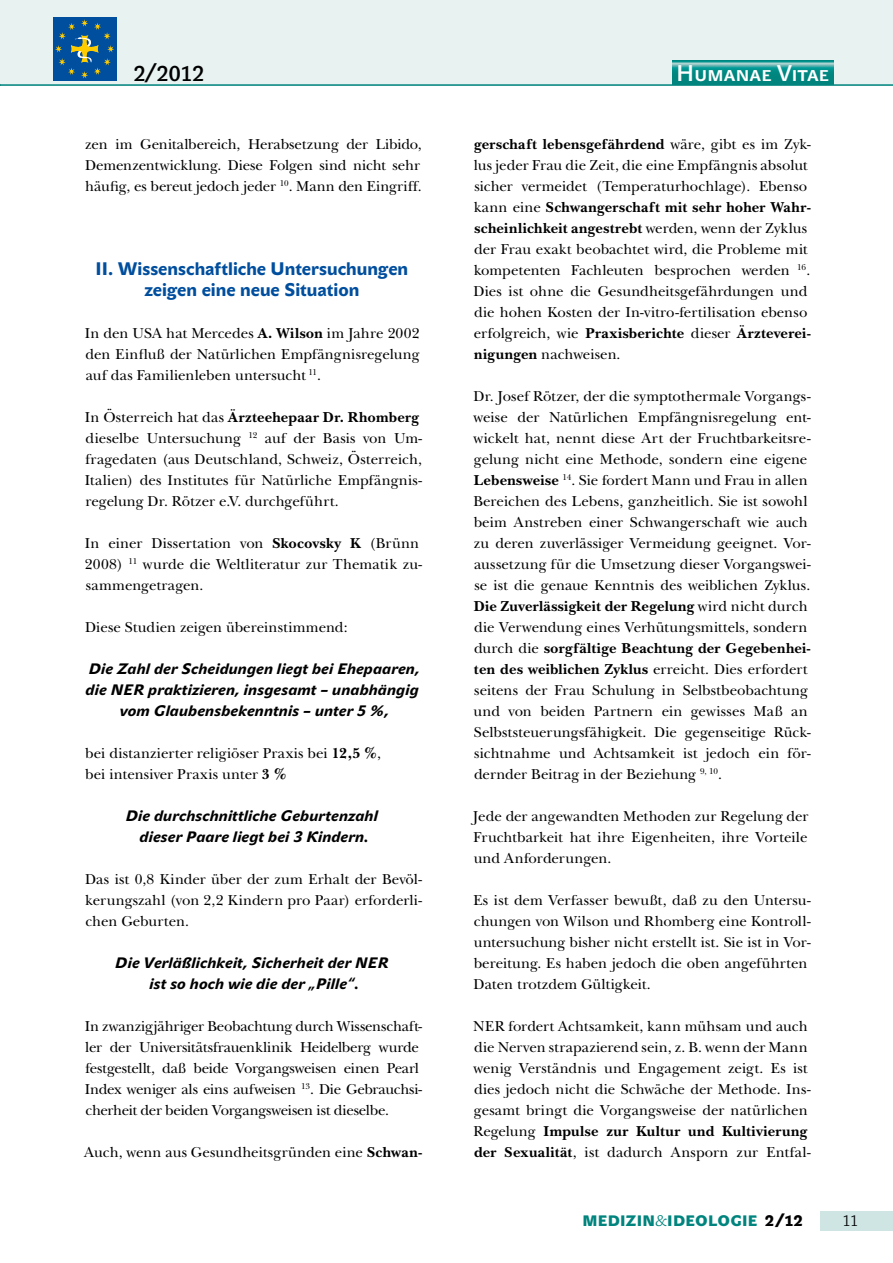
<style>
.page{position:relative;width:893px;height:1263px;background:#fff}
.page>*{position:absolute;margin:0;border:0;box-sizing:border-box;transform-origin:0 0}
.t1{font:22.5px "John Sans Medium Pro";letter-spacing:.02em;color:#fff}
.t2{font:21px "John Sans Medium Pro";color:#000}
.t3{font:700 18px/21px "John Sans Medium Pro";color:#004e9e;text-align:center}
.t4{font:15px/21px "New Baskerville Std";color:#000}
.t5{font:italic 700 15px/21px "John Sans Medium Pro";letter-spacing:.015em;color:#000;text-align:center}
.t6{font:15px/21px "New Baskerville Std";letter-spacing:-.02em;color:#000}
.t7{font:15px "John Sans Black Pro";letter-spacing:.015em;color:#00847d}
.t8{font:15px "John Sans Lite Pro";color:#000}
.s1{font-weight:700}
.s2{font-family:"John Sans Lite Pro"}
.s3{color:#000}
</style>
<div class="page">
<div style="left:1px;top:0;width:892px;height:86px;background:#e7f2f1"></div>
<hr style="left:0;top:0;width:1px;height:86px;background:#e7f2f1">
<hr style="left:0;top:84px;width:893px;height:2px;background:#00847d">
<div style="left:820px;top:1211px;width:73px;height:19px;background:#cfe5e4"></div>
<div style="left:53px;top:17px;width:63px;height:63px;background:#004e9e"></div>
<svg style="left:55px;top:19px;width:59px;height:59px"></svg>
<svg style="left:672px;top:61px;width:161px;height:23px;background:#1a948f"></svg>
<h2 class="t2" style="left:134px;top:61px;width:72px">2/2012</h2>
<h1 class="t1" style="left:676px;top:60px;width:154px">Humanae Vitae</h1>
<p class="t4" style="left:85px;top:133px;width:338px;text-align:justify">zen im Genitalbereich, Herabsetzung der Libido, Demenzentwicklung. Diese Folgen sind nicht sehr häufig, es bereut jedoch jeder <sup>10</sup>. Mann den Eingriff.</p>
<p class="t3" style="left:95px;top:258px;width:314px">II. Wissenschaftliche Untersuchungen zeigen eine neue Situation</p>
<p class="t4" style="left:85px;top:322px;width:336px;text-align:justify">In den USA hat Mercedes <span class="s1">A. Wilson</span> im Jahre 2002 den Einfluß der Natürlichen Empfängnisregelung auf das Familienleben untersucht <sup>11</sup>.</p>
<p class="t4" style="left:85px;top:406px;width:339px">In Österreich hat das <span class="s1">Ärzteehepaar Dr. Rhomberg </span>dieselbe Untersuchung <sup>12</sup> auf der Basis von Um&shy;fragedaten (aus Deutschland, Schweiz, Österreich, Italien) des Institutes für Natürliche Empfängnis&shy;regelung Dr. Rötzer e.V. durchgeführt.</p>
<p class="t4" style="left:85px;top:532px;width:339px">In einer Dissertation von <span class="s1">Skocovsky K</span> (Brünn<br>2008) <sup>11</sup> wurde die Weltliteratur zur Thematik zu&shy;sammengetragen.</p>
<p class="t4" style="left:85px;top:616px;width:264px">Diese Studien zeigen übereinstimmend:</p>
<p class="t5" style="left:86px;top:658px;width:336px">Die Zahl der Scheidungen liegt bei Ehepaaren, die NER praktizieren, insgesamt – unabhängig vom Glaubensbekenntnis – unter 5 %,</p>
<p class="t4" style="left:85px;top:742px;width:297px">bei distanzierter religiöser Praxis bei <span class="s1">12,5 %</span>, bei intensiver Praxis unter <span class="s1">3 %</span></p>
<p class="t5" style="left:126px;top:805px;width:254px">Die durchschnittliche Geburtenzahl dieser Paare liegt bei 3 Kindern.</p>
<p class="t4" style="left:85px;top:868px;width:339px;text-align:justify">Das ist 0,8 Kinder über der zum Erhalt der Bevöl&shy;kerungszahl (von 2,2 Kindern pro Paar) erforderli&shy;chen Geburten.</p>
<p class="t5" style="left:115px;top:952px;width:275px">Die Verläßlichkeit, Sicherheit der NER ist so hoch wie die der „Pille“.</p>
<p class="t6" style="left:85px;top:1015px;width:339px">In zwanzigjähriger Beobachtung durch Wissenschaft&shy;ler der Universitätsfrauenklinik Heidelberg wurde festgestellt, daß beide Vorgangsweisen einen Pearl Index weniger als eins aufweisen <sup>13</sup>. Die Gebrauchsi&shy;cherheit der beiden Vorgangsweisen ist dieselbe.</p>
<p class="t4" style="left:84px;top:1141px;width:339px">Auch, wenn aus Gesundheitsgründen eine <span class="s1">Schwan-</span></p>
<p class="t4" style="left:473px;top:133px;width:339px"><span class="s1">gerschaft lebensgefährdend</span> wäre, gibt es im Zyk&shy;lus jeder Frau die Zeit, die eine Empfängnis absolut sicher vermeidet (Temperaturhochlage). Ebenso kann eine <span class="s1">Schwangerschaft mit sehr hoher Wahr&shy;scheinlichkeit angestrebt</span> werden, wenn der Zyklus der Frau exakt beobachtet wird, die Probleme mit kompetenten Fachleuten besprochen werden <sup>16</sup>.<br>Dies ist ohne die Gesundheitsgefährdungen und die hohen Kosten der In-vitro-fertilisation ebenso erfolgreich, wie <span class="s1">Praxisberichte</span> dieser <span class="s1">Ärzteverei&shy;nigungen</span> nachweisen.</p>
<p class="t4" style="left:473px;top:385px;width:339px">Dr. Josef Rötzer, der die symptothermale Vorgangs&shy;weise der Natürlichen Empfängnisregelung ent&shy;wickelt hat, nennt diese Art der Fruchtbarkeitsre&shy;gelung nicht eine Methode, sondern eine eigene <span class="s1">Lebensweise</span> <sup>14</sup>. Sie fordert Mann und Frau in allen Bereichen des Lebens, ganzheitlich. Sie ist sowohl beim Anstreben einer Schwangerschaft wie auch zu deren zuverlässiger Vermeidung geeignet. Vor&shy;aussetzung für die Umsetzung dieser Vorgangswei&shy;se ist die genaue Kenntnis des weiblichen Zyklus.<br><span class="s1">Die Zuverlässigkeit der Regelung</span> wird nicht durch die Verwendung eines Verhütungsmittels, sondern durch die <span class="s1">sorgfältige Beachtung der Gegebenhei&shy;ten des weiblichen Zyklus</span> erreicht. Dies erfordert seitens der Frau Schulung in Selbstbeobachtung und von beiden Partnern ein gewisses Maß an Selbststeuerungsfähigkeit. Die gegenseitige Rück&shy;sichtnahme und Achtsamkeit ist jedoch ein för&shy;dernder Beitrag in der Beziehung <sup>9,</sup> <sup>10</sup>.</p>
<p class="t4" style="left:473px;top:805px;width:337px;text-align:justify">Jede der angewandten Methoden zur Regelung der Fruchtbarkeit hat ihre Eigenheiten, ihre Vorteile und Anforderungen.</p>
<p class="t4" style="left:473px;top:889px;width:339px">Es ist dem Verfasser bewußt, daß zu den Untersu&shy;chungen von Wilson und Rhomberg eine Kontroll&shy;untersuchung bisher nicht erstellt ist. Sie ist in Vor&shy;bereitung. Es haben jedoch die oben angeführten Daten trotzdem Gültigkeit.</p>
<p class="t4" style="left:473px;top:1015px;width:339px">NER fordert Achtsamkeit, kann mühsam und auch die Nerven strapazierend sein, z. B. wenn der Mann wenig Verständnis und Engagement zeigt. Es ist dies jedoch nicht die Schwäche der Methode. Ins&shy;gesamt bringt die Vorgangsweise der natürlichen Regelung <span class="s1">Impulse zur Kultur und Kultivierung der Sexualität</span>, ist dadurch Ansporn zur Entfal-</p>
<p class="t7" style="left:582px;top:1212px;width:222px">MEDIZIN<span class="s2">&amp;</span>I DEOLOGIE <span class="s3">2/12</span></p>
<p class="t8" style="left:842px;top:1212px;width:17px">11</p>
</div>
